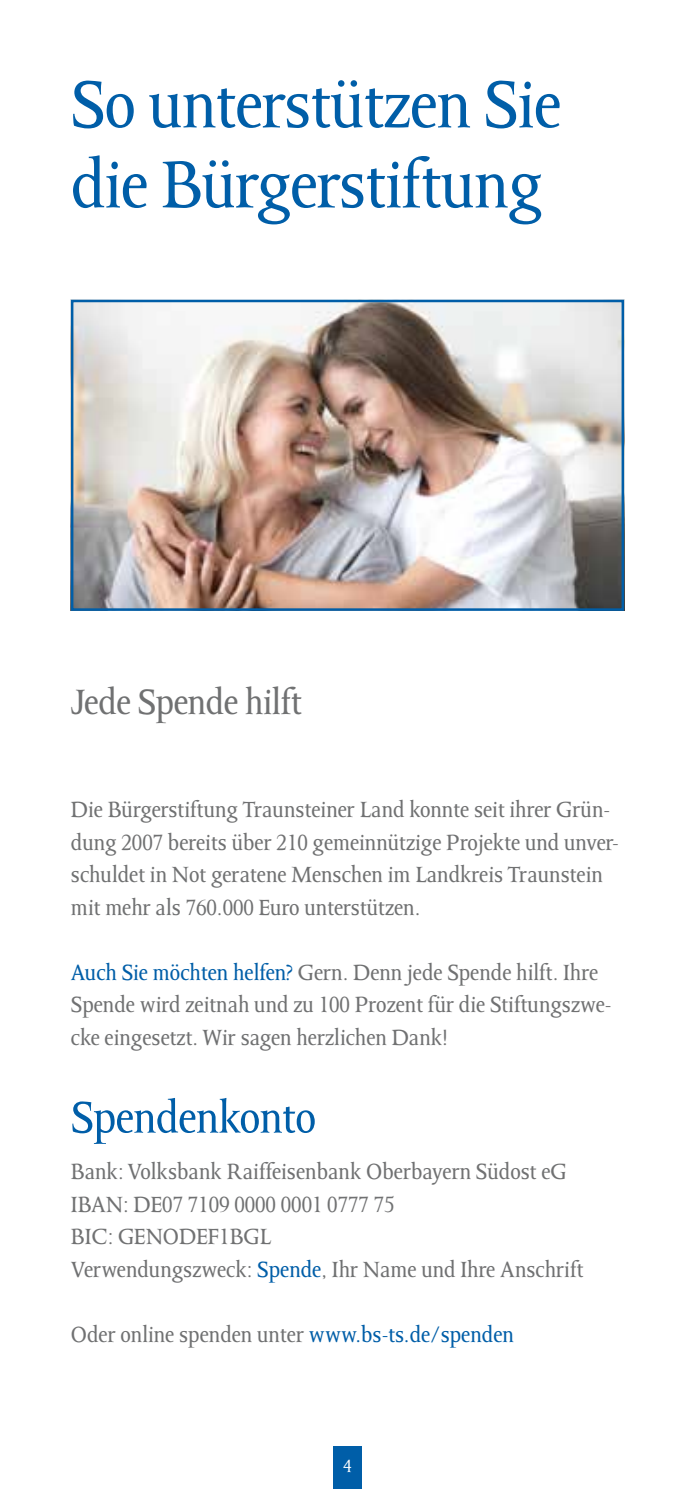
<style>
.page{position:relative;width:695px;height:1489px;background:#fff}
.page>*{position:absolute;margin:0;border:0;box-sizing:border-box;transform-origin:0 0}
.t1{font:75px/80px "Octavian";letter-spacing:-.01em;color:#005ea8}
.t2{font:50px "Octavian";letter-spacing:-.01em;color:#005ea8}
.t3{font:40px "Octavian";letter-spacing:-.01em;color:#707172}
.t4{font:25px/32.5px "Octavian";color:#707172}
.t5{font:20px "Octavian";color:#fff}
.s1{color:#005ea8}
</style>
<div class="page">
<div style="left:333px;top:1446px;width:28px;height:42px;background:#005ea8"></div>
<img style="left:74px;top:303px;width:547px;height:305px">
<div style="left:71px;top:300px;width:553px;height:311px;border:2px solid #005ea8"></div>
<h1 class="t1" style="left:71px;top:65px;width:492px">So unterstützen Sie die Bürgerstiftung</h1>
<h3 class="t3" style="left:71px;top:680px;width:232px">Jede Spende hilft</h3>
<p class="t4" style="left:71px;top:793px;width:549px">Die Bürgerstiftung Traunsteiner Land konnte seit ihrer Grün&shy;dung 2007 bereits über 210 gemeinnützige Projekte und unver&shy;schuldet in Not geratene Menschen im Landkreis Traunstein mit mehr als 760.000 Euro unterstützen.</p>
<p class="t4" style="left:71px;top:956px;width:542px"><span class="s1">Auch Sie möchten helfen?</span> Gern. Denn jede Spende hilft. Ihre<br>Spende wird zeitnah und zu 100 Prozent für die Stiftungszwe&shy;cke eingesetzt. Wir sagen herzlichen Dank!</p>
<h2 class="t2" style="left:71px;top:1090px;width:247px">Spendenkonto</h2>
<p class="t4" style="left:71px;top:1155px;width:514px">Bank: Volksbank Raiffeisenbank Oberbayern Südost eG IBAN: DE07 7109 0000 0001 0777 75<br>BIC: GENODEF1BGL<br>Verwendungszweck: <span class="s1">Spende</span>, Ihr Name und Ihre Anschrift</p>
<p class="t4" style="left:71px;top:1317px;width:444px">Oder online spenden unter <span class="s1">www.bs-ts.de/spenden</span></p>
<p class="t5" style="left:343px;top:1454px;width:10px">4</p>
</div>
